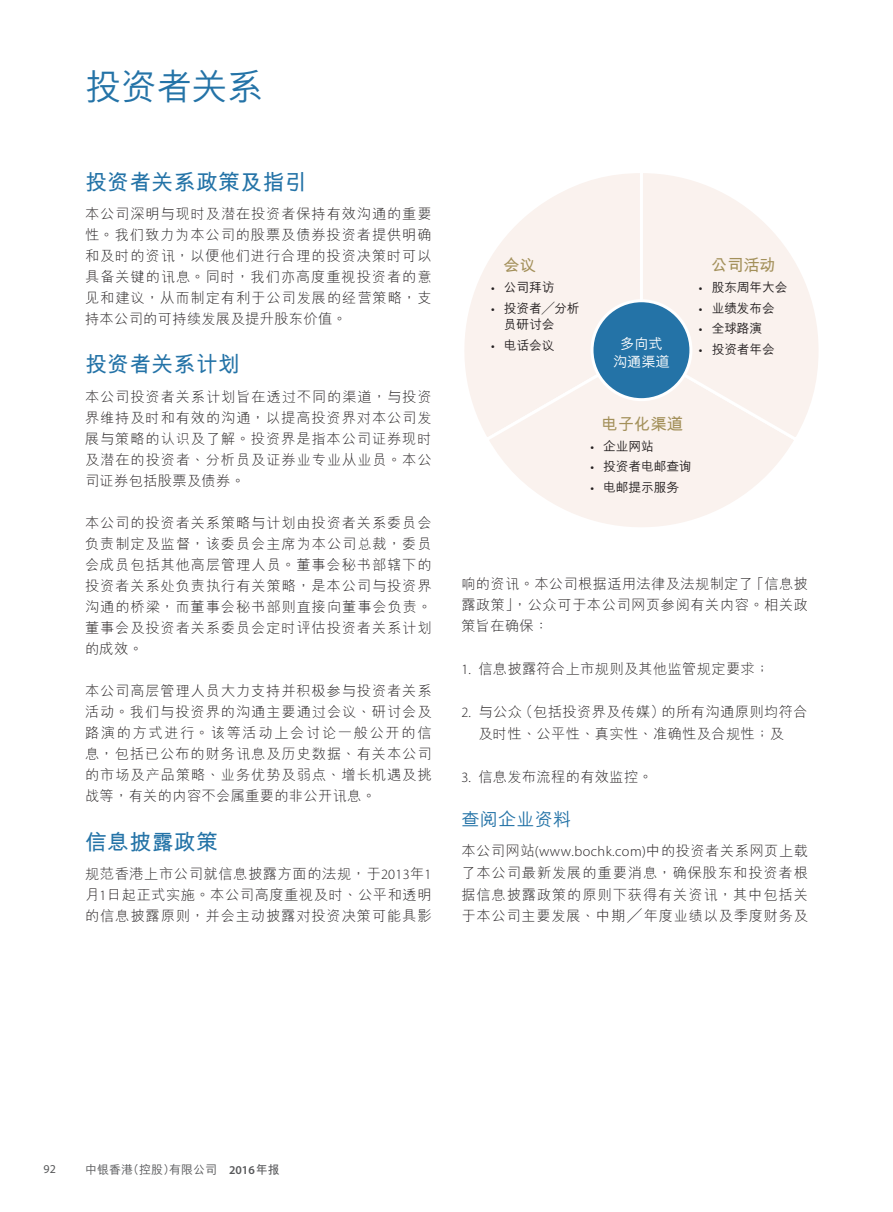
<style>
.page{position:relative;width:893px;height:1212px;background:#fff}
.page>*{position:absolute;margin:0;border:0;box-sizing:border-box;transform-origin:0 0}
.t1{font:500 36px "M Hei HKS";letter-spacing:-.01em;color:#2473a7}
.t2{font:700 21.75px "M Hei HKS";letter-spacing:.02em;color:#2473a7}
.t3{font:500 18px "M Hei HKS";letter-spacing:.02em;color:#2473a7}
.t4{font:700 16.5px "M Hei HKS";letter-spacing:-.01em;color:#a3905a}
.t5{font:300 14.25px/21px "M Hei HKS";letter-spacing:.055em;color:#231f20;text-align:justify}
.t6{font:300 14.25px/22px "M Hei HKS";letter-spacing:.03em;color:#231f20;text-align:center}
.t7{font:300 14.25px "M Hei HKS";letter-spacing:.02em;color:#231f20}
.t8{font:500 14.25px "M Hei HKS";letter-spacing:-.01em;color:#fff}
.t9{font:500 12.75px/16.5px "M Hei HKS";letter-spacing:-.01em;color:#231f20}
.t10{font:500 12px "M Hei HKS";color:#57585a}
.t11{font:12px "Myriad Pro";color:#57585a}
.s1{font-family:"Myriad Pro"}
.s2{font-family:"Myriad Pro";font-weight:400}
.s3{font-family:"Myriad Pro";font-weight:600}
.s4{font-weight:700}
</style>
<div class="page">
<svg style="left:464px;top:173px;width:173px;height:255px"></svg>
<svg style="left:483px;top:346px;width:308px;height:181px"></svg>
<svg style="left:637px;top:173px;width:181px;height:271px"></svg>
<div style="left:592px;top:301px;width:99px;height:99px;background:#2473a7;border-radius:50%"></div>
<div style="left:590px;top:299px;width:102px;height:102px;border:3px solid #fff;border-radius:50%"></div>
<h1 class="t1" style="left:85px;top:61px;width:180px">投資者關係</h1>
<h2 class="t2" style="left:85px;top:166px;width:223px">投資者關係政策及指引</h2>
<p class="t5" style="left:85px;top:203px;width:348px">本公司深明與現時及潛在投資者保持有效溝通的重要性。我們致力為本公司的股票及債券投資者提供明確和及時的資訊，以便他們進行合理的投資決策時可以具備關鍵的訊息。同時，我們亦高度重視投資者的意見和建議，從而制定有利於公司發展的經營策略，支持本公司的可持續發展及提升股東價值。</p>
<h2 class="t2" style="left:85px;top:348px;width:156px">投資者關係計劃</h2>
<p class="t5" style="left:85px;top:385px;width:348px">本公司投資者關係計劃旨在透過不同的渠道，與投資界維持及時和有效的溝通，以提高投資界對本公司發展與策略的認識及了解。投資界是指本公司證券現時及潛在的投資者、分析員及證券業專業從業員。本公司證券包括股票及債券。</p>
<p class="t5" style="left:85px;top:512px;width:348px">本公司的投資者關係策略與計劃由投資者關係委員會負責制定及監督，該委員會主席為本公司總裁，委員會成員包括其他高層管理人員。董事會秘書部轄下的投資者關係處負責執行有關策略，是本公司與投資界溝通的橋樑，而董事會秘書部則直接向董事會負責。董事會及投資者關係委員會定時評估投資者關係計劃的成效。</p>
<p class="t5" style="left:85px;top:680px;width:348px">本公司高層管理人員大力支持並積極參與投資者關係活動。我們與投資界的溝通主要通過會議、研討會及路演的方式進行。該等活動上會討論一般公開的信息，包括已公佈的財務訊息及歷史數據、有關本公司的市場及產品策略、業務優勢及弱點、增長機遇及挑戰等，有關的內容不會屬重要的非公開訊息。</p>
<h2 class="t2" style="left:85px;top:826px;width:134px">信息披露政策</h2>
<p class="t5" style="left:85px;top:863px;width:348px">規範香港上市公司就信息披露方面的法規，於<span class="s1">2013</span>年<span class="s1">1</span>月<span class="s1">1</span>日起正式實施。本公司高度重視及時、公平和透明的信息披露原則，並會主動披露對投資決策可能具影</p>
<p class="t4" style="left:503px;top:253px;width:34px">會議</p>
<p class="t4" style="left:711px;top:253px;width:67px">公司活動</p>
<p class="t9" style="left:491px;top:278px;width:65px"><span class="s2">•</span> 公司拜訪</p>
<p class="t9" style="left:504px;top:299px;width:77px;text-indent:-13px"><span class="s2">•</span> 投資者╱分析員研討會</p>
<p class="t9" style="left:491px;top:336px;width:65px"><span class="s2">•</span> 電話會議</p>
<p class="t9" style="left:699px;top:278px;width:90px"><span class="s2">•</span> 股東週年大會</p>
<p class="t9" style="left:699px;top:299px;width:77px"><span class="s2">•</span> 業績發佈會</p>
<p class="t9" style="left:699px;top:319px;width:65px"><span class="s2">•</span> 全球路演</p>
<p class="t8" style="left:620px;top:333px;width:44px">多向式</p>
<p class="t9" style="left:699px;top:340px;width:77px"><span class="s2">•</span> 投資者年會</p>
<p class="t8" style="left:613px;top:351px;width:58px">溝通渠道</p>
<p class="t4" style="left:602px;top:412px;width:83px">電子化渠道</p>
<p class="t9" style="left:590px;top:437px;width:65px"><span class="s2">•</span> 企業網站</p>
<p class="t9" style="left:590px;top:458px;width:103px"><span class="s2">•</span> 投資者電郵查詢</p>
<p class="t9" style="left:590px;top:478px;width:90px"><span class="s2">•</span> 電郵提示服務</p>
<p class="t5" style="left:461px;top:573px;width:348px">響的資訊。本公司根據適用法律及法規制定了「信息披露政策」，公眾可於本公司網頁參閱有關內容。相關政策旨在確保：</p>
<p class="t7" style="left:461px;top:658px;width:309px"><span class="s1">1.</span> 信息披露符合上市規則及其他監管規定要求；</p>
<p class="t6" style="left:461px;top:700px;width:348px"><span class="s1">2.</span> 與公眾（包括投資界及傳媒）的所有溝通原則均符合及時性、公平性、真實性、準確性及合規性；及</p>
<p class="t7" style="left:461px;top:767px;width:193px"><span class="s1">3.</span> 信息發佈流程的有效監控。</p>
<p class="t3" style="left:461px;top:806px;width:111px">查閱企業資料</p>
<p class="t5" style="left:461px;top:839px;width:348px;line-height:21.8px">本公司網站<span class="s1">(www.bochk.com)</span>中的投資者關係網頁上載了本公司最新發展的重要消息，確保股東和投資者根據信息披露政策的原則下獲得有關資訊，其中包括關於本公司主要發展、中期╱年度業績以及季度財務及</p>
<p class="t11" style="left:44px;top:1161px;width:14px">92</p>
<p class="t10" style="left:85px;top:1160px;width:196px">中銀香港（控股）有限公司 <span class="s3">2016</span><span class="s4">年報</span></p>
</div>
